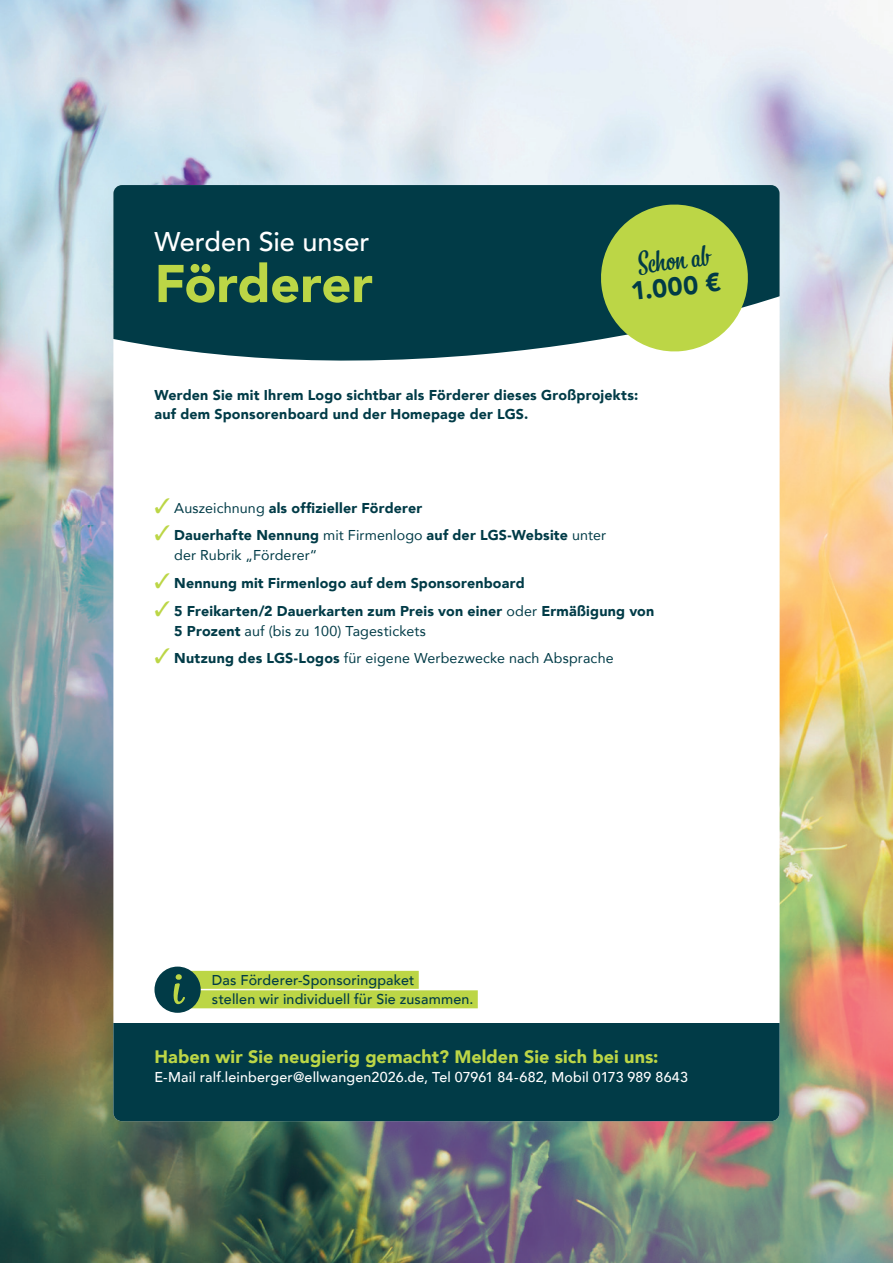
<style>
.page{position:relative;width:893px;height:1263px;background:#fff}
.page>*{position:absolute;margin:0;border:0;box-sizing:border-box;transform-origin:0 0}
.t1{font:900 52.5px "Avenir";letter-spacing:-.005em;color:#bcd646}
.t2{font:28.95px "Bistro Script";color:#013b47}
.t3{font:500 27px "Avenir";color:#fff}
.t4{font:900 25.65px "Avenir";color:#013b47}
.t5{font:900 18px "Avenir";letter-spacing:.005em;color:#bcd646}
.t6{font:900 14.25px/19.5px "Avenir";letter-spacing:.015em;color:#013b47}
.t7{font:14.25px/20.2px "Avenir";letter-spacing:.01em;color:#013b47}
.t8{font:500 14.25px "Avenir";letter-spacing:.01em;color:#fff}
.t9{font:500 14.25px/19.5px "Avenir";letter-spacing:.015em;color:#013b47}
.s1{color:#bcd646}
.s2{font-weight:400}
.s3{font-weight:900}
</style>
<div class="page">
<img style="left:0;top:0;width:893px;height:1263px">
<div style="left:113px;top:185px;width:667px;height:936px;background:#fff;border-radius:9px"></div>
<div style="left:113px;top:1024px;width:667px;height:97px;background:#013b47"></div>
<svg style="left:113px;top:185px;width:667px;height:185px;background:#20535e"></svg>
<div style="left:166px;top:971px;width:253px;height:18px;background:#bcd646"></div>
<div style="left:166px;top:990px;width:312px;height:18px;background:#bcd646"></div>
<div style="left:154px;top:966px;width:47px;height:47px;background:#013b47;border-radius:50%"></div>
<svg style="left:173px;top:974px;width:12px;height:30px"></svg>
<svg style="left:597px;top:201px;width:155px;height:154px;background:#a0bd59"></svg>
<h3 class="t3" style="left:154px;top:218px;width:217px">Werden Sie unser</h3>
<h1 class="t1" style="left:154px;top:239px;width:220px">Förderer</h1>
<h2 class="t2" style="left:635px;top:245px;width:74px;rotate:-6deg">Schon ab</h2>
<h3 class="t4" style="left:629px;top:269px;width:92px;rotate:-6deg">1.000 €</h3>
<p class="t6" style="left:154px;top:384px;width:485px">Werden Sie mit Ihrem Logo sichtbar als Förderer dieses Großprojekts: auf dem Sponsorenboard und der Homepage der LGS.</p>
<p class="t6" style="left:154px;top:498px;width:269px"><span class="s1">✓</span> <span class="s2">Auszeichnung</span> als offizieller Förderer</p>
<p class="t7" style="left:174px;top:524px;width:433px;text-indent:-20px"><span class="s1">✓</span> <span class="s3">Dauerhafte Nennung</span> mit Firmenlogo <span class="s3">auf der LGS-Website</span> unter der Rubrik „Förderer“</p>
<p class="t6" style="left:154px;top:573px;width:372px"><span class="s1">✓</span> Nennung mit Firmenlogo auf dem Sponsorenboard</p>
<p class="t6" style="left:174px;top:600px;width:481px;line-height:20.2px;text-indent:-20px"><span class="s1">✓</span> 5 Freikarten/2 Dauerkarten zum Preis von einer <span class="s2">oder</span> Ermäßigung von<br>5 Prozent <span class="s2">auf (bis zu 100) Tagestickets</span></p>
<p class="t7" style="left:154px;top:647px;width:461px"><span class="s1">✓</span> <span class="s3">Nutzung des LGS-Logos</span> für eigene Werbezwecke nach Absprache</p>
<p class="t9" style="left:212px;top:969px;width:263px">Das Förderer-Sponsoringpaket<br>stellen wir individuell für Sie zusammen.</p>
<p class="t5" style="left:154px;top:1041px;width:506px">Haben wir Sie neugierig gemacht? Melden Sie sich bei uns:</p>
<p class="t8" style="left:154px;top:1065px;width:535px">E-Mail ralf.leinberger@ellwangen2026.de, Tel 07961 84-682, Mobil 0173 989 8643</p>
</div>
